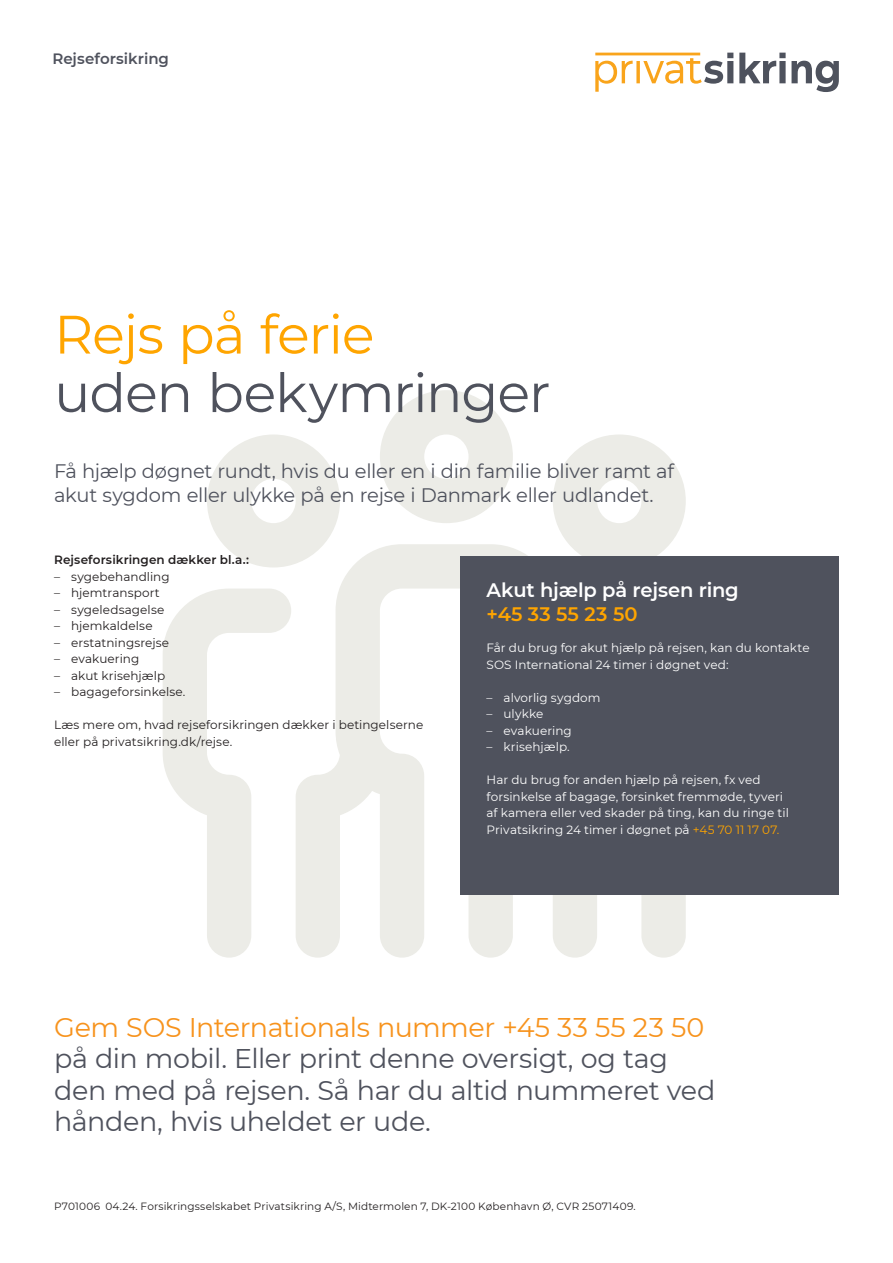
<style>
.page{position:relative;width:893px;height:1263px;background:#fff}
.page>*{position:absolute;margin:0;border:0;box-sizing:border-box;transform-origin:0 0}
.t1{font:54px/58.5px "Montserrat";letter-spacing:-.02em;color:#4f525d}
.t2{font:27px/31.5px "Montserrat";letter-spacing:-.015em;color:#4f525d}
.t3{font:19.5px/24px "Montserrat";letter-spacing:-.015em;color:#4f525d}
.t4{font:600 19.5px "Montserrat";letter-spacing:-.01em;color:#fff}
.t5{font:600 19.5px "Montserrat";letter-spacing:.005em;color:#ffa500}
.t6{font:600 15px "Montserrat";color:#4f525d}
.t7{font:12px/16.5px "Montserrat";letter-spacing:.005em;color:#fff}
.t8{font:12px/16.5px "Montserrat";letter-spacing:.005em;color:#231f20}
.t9{font:600 12px "Montserrat";letter-spacing:.01em;color:#231f20}
.t10{font:10.5px "Montserrat";letter-spacing:.015em;color:#231f20}
.s1{color:#ffa500}
.s2{color:#f7931d}
</style>
<div class="page">
<svg style="left:595px;top:53px;width:244px;height:39px"></svg>
<svg style="left:163px;top:567px;width:523px;height:391px"></svg>
<svg style="left:207px;top:390px;width:479px;height:177px"></svg>
<div style="left:460px;top:556px;width:379px;height:339px;background:#4f525d"></div>
<p class="t6" style="left:52px;top:48px;width:118px">Rejseforsikring</p>
<p class="t1" style="left:54px;top:303px;width:498px"><span class="s1">Rejs på ferie<br></span>uden bekymringer</p>
<p class="t3" style="left:54px;top:459px;width:621px">Få hjælp døgnet rundt, hvis du eller en i din familie bliver ramt af akut sygdom eller ulykke på en rejse i Danmark eller udlandet.</p>
<p class="t9" style="left:54px;top:551px;width:196px">Rejseforsikringen dækker bl.a.:</p>
<p class="t8" style="left:54px;top:568px;width:117px">– sygebehandling</p>
<p class="t8" style="left:54px;top:584px;width:107px">– hjemtransport</p>
<p class="t8" style="left:54px;top:601px;width:112px">– sygeledsagelse</p>
<p class="t8" style="left:54px;top:617px;width:100px">– hjemkaldelse</p>
<p class="t8" style="left:54px;top:634px;width:117px">– erstatningsrejse</p>
<p class="t8" style="left:54px;top:650px;width:87px">– evakuering</p>
<p class="t8" style="left:54px;top:667px;width:113px">– akut krisehjælp</p>
<p class="t8" style="left:54px;top:683px;width:133px">– bagageforsinkelse.</p>
<p class="t8" style="left:54px;top:716px;width:371px">Læs mere om, hvad rejseforsikringen dækker i betingelserne eller på privatsikring.dk/rejse.</p>
<p class="t4" style="left:487px;top:576px;width:254px">Akut hjælp på rejsen ring</p>
<p class="t5" style="left:487px;top:600px;width:152px">+45 33 55 23 50</p>
<p class="t7" style="left:487px;top:639px;width:325px">Får du brug for akut hjælp på rejsen, kan du kontakte<br>SOS International 24 timer i døgnet ved:</p>
<p class="t7" style="left:487px;top:689px;width:116px">– alvorlig sygdom</p>
<p class="t7" style="left:487px;top:705px;width:58px">– ulykke</p>
<p class="t7" style="left:487px;top:722px;width:87px">– evakuering</p>
<p class="t7" style="left:487px;top:738px;width:85px">– krisehjælp.</p>
<p class="t7" style="left:487px;top:771px;width:304px">Har du brug for anden hjælp på rejsen, fx ved forsinkelse af bagage, forsinket fremmøde, tyveri af kamera eller ved skader på ting, kan du ringe til Privatsikring 24 timer i døgnet på <span class="s1">+45 70 11 17 07.</span></p>
<p class="t2" style="left:54px;top:1010px;width:663px"><span class="s2">Gem SOS Internationals nummer +45 33 55 23 50 </span>på din mobil. Eller print denne oversigt, og tag den med på rejsen. Så har du altid nummeret ved hånden, hvis uheldet er ude.</p>
<p class="t10" style="left:54px;top:1199px;width:583px">P701006 04.24. Forsikringsselskabet Privatsikring A/S, Midtermolen 7, DK-2100 København Ø, CVR 25071409.</p>
</div>
